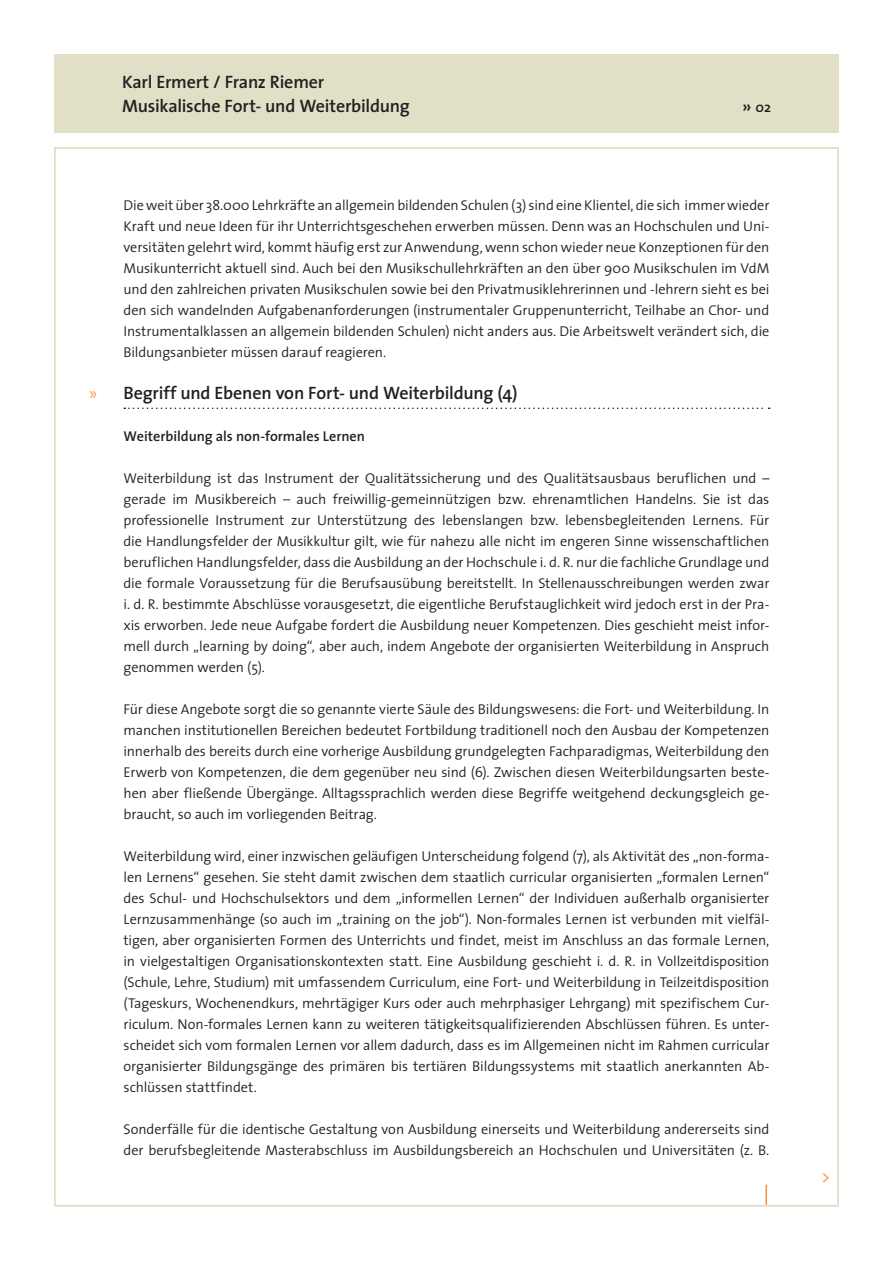
<style>
.page{position:relative;width:893px;height:1263px;background:#fff}
.page>*{position:absolute;margin:0;border:0;box-sizing:border-box;transform-origin:0 0}
.Titel_Folgeseite{font:600 18px "The Sans";letter-spacing:-.01em;color:#231f20}
.t1{font:600 16.5px "The Sans";color:#f9a367}
.Fließtext{font:300 14.25px/21px "The Sans";letter-spacing:-.01em;color:#231f20;text-align:justify}
.Überschrift_klein__o{font:600 14.25px "The Sans";color:#231f20}
.Titel_Folgeseite-2{font:600 14.25px "The Sans";color:#231f20}
.s1{font-size:18px}
.s2{font-family:"Myriad Pro";font-weight:400;color:#f68f46}
</style>
<div class="page">
<hr style="left:765px;top:1184px;width:2px;height:22px;background:#f68f46">
<div style="left:54px;top:54px;width:785px;height:79px;background:#e1dfc6"></div>
<svg style="left:124px;top:408px;width:646px;height:1px"></svg>
<p class="Titel_Folgeseite" style="left:122px;top:70px;width:204px">Karl Ermert / Franz Riemer</p>
<p class="Titel_Folgeseite" style="left:122px;top:94px;width:289px">Musikalische Fort- und Weiterbildung</p>
<p class="Titel_Folgeseite-2" style="left:742px;top:98px;width:30px"><span class="s1">»</span> 02</p>
<p class="Fließtext" style="left:124px;top:195px;width:647px">Die weit über 38.000 Lehrkräfte an allgemein bildenden Schulen (3) sind eine Klientel, die sich immer wieder Kraft und neue Ideen für ihr Unterrichtsgeschehen erwerben müssen. Denn was an Hochschulen und Uni&shy;versitäten gelehrt wird, kommt häufig erst zur Anwendung, wenn schon wieder neue Konzeptionen für den Musikunterricht aktuell sind. Auch bei den Musikschullehrkräften an den über 900 Musikschulen im VdM und den zahlreichen privaten Musikschulen sowie bei den Privatmusiklehrerinnen und -lehrern sieht es bei den sich wandelnden Aufgabenanforderungen (instrumentaler Gruppenunterricht, Teilhabe an Chor- und Instrumentalklassen an allgemein bildenden Schulen) nicht anders aus. Die Arbeitswelt verändert sich, die Bildungsanbieter müssen darauf reagieren.</p>
<p class="Titel_Folgeseite" style="left:90px;top:381px;width:429px"><span class="s2">»</span> Begriff und Ebenen von Fort- und Weiterbildung (4)</p>
<p class="Überschrift_klein__o" style="left:124px;top:427px;width:243px">Weiterbildung als non-formales Lernen</p>
<p class="Fließtext" style="left:124px;top:468px;width:647px">Weiterbildung ist das Instrument der Qualitätssicherung und des Qualitätsausbaus beruflichen und – gerade im Musikbereich – auch freiwillig-gemeinnützigen bzw. ehrenamtlichen Handelns. Sie ist das professionelle Instrument zur Unterstützung des lebenslangen bzw. lebensbegleitenden Lernens. Für die Handlungsfelder der Musikkultur gilt, wie für nahezu alle nicht im engeren Sinne wissenschaftlichen beruflichen Handlungsfelder, dass die Ausbildung an der Hochschule i. d. R. nur die fachliche Grundlage und die formale Voraussetzung für die Berufsausübung bereitstellt. In Stellenausschreibungen werden zwar i. d. R. bestimmte Abschlüsse vorausgesetzt, die eigentliche Berufstauglichkeit wird jedoch erst in der Pra&shy;xis erworben. Jede neue Aufgabe fordert die Ausbildung neuer Kompetenzen. Dies geschieht meist infor&shy;mell durch „learning by doing“, aber auch, indem Angebote der organisierten Weiterbildung in Anspruch genommen werden (5).</p>
<p class="Fließtext" style="left:124px;top:699px;width:647px">Für diese Angebote sorgt die so genannte vierte Säule des Bildungswesens: die Fort- und Weiterbildung. In manchen institutionellen Bereichen bedeutet Fortbildung traditionell noch den Ausbau der Kompetenzen innerhalb des bereits durch eine vorherige Ausbildung grundgelegten Fachparadigmas, Weiterbildung den Erwerb von Kompetenzen, die dem gegenüber neu sind (6). Zwischen diesen Weiterbildungsarten beste&shy;hen aber fließende Übergänge. Alltagssprachlich werden diese Begriffe weitgehend deckungsgleich ge&shy;braucht, so auch im vorliegenden Beitrag.</p>
<p class="Fließtext" style="left:124px;top:846px;width:647px">Weiterbildung wird, einer inzwischen geläufigen Unterscheidung folgend (7), als Aktivität des „non-forma&shy;len Lernens“ gesehen. Sie steht damit zwischen dem staatlich curricular organisierten „formalen Lernen“ des Schul- und Hochschulsektors und dem „informellen Lernen“ der Individuen außerhalb organisierter Lernzusammenhänge (so auch im „training on the job“). Non-formales Lernen ist verbunden mit vielfäl&shy;tigen, aber organisierten Formen des Unterrichts und findet, meist im Anschluss an das formale Lernen, in vielgestaltigen Organisationskontexten statt. Eine Ausbildung geschieht i. d. R. in Vollzeitdisposition (Schule, Lehre, Studium) mit umfassendem Curriculum, eine Fort- und Weiterbildung in Teilzeitdisposition (Tageskurs, Wochenendkurs, mehrtägiger Kurs oder auch mehrphasiger Lehrgang) mit spezifischem Cur&shy;riculum. Non-formales Lernen kann zu weiteren tätigkeitsqualifizierenden Abschlüssen führen. Es unter&shy;scheidet sich vom formalen Lernen vor allem dadurch, dass es im Allgemeinen nicht im Rahmen curricular organisierter Bildungsgänge des primären bis tertiären Bildungssystems mit staatlich anerkannten Ab&shy;schlüssen stattfindet.</p>
<p class="Fließtext" style="left:124px;top:1119px;width:647px">Sonderfälle für die identische Gestaltung von Ausbildung einerseits und Weiterbildung andererseits sind der berufsbegleitende Masterabschluss im Ausbildungsbereich an Hochschulen und Universitäten (z. B.</p>
<p class="t1" style="left:822px;top:1166px;width:10px">&gt;</p>
</div>
